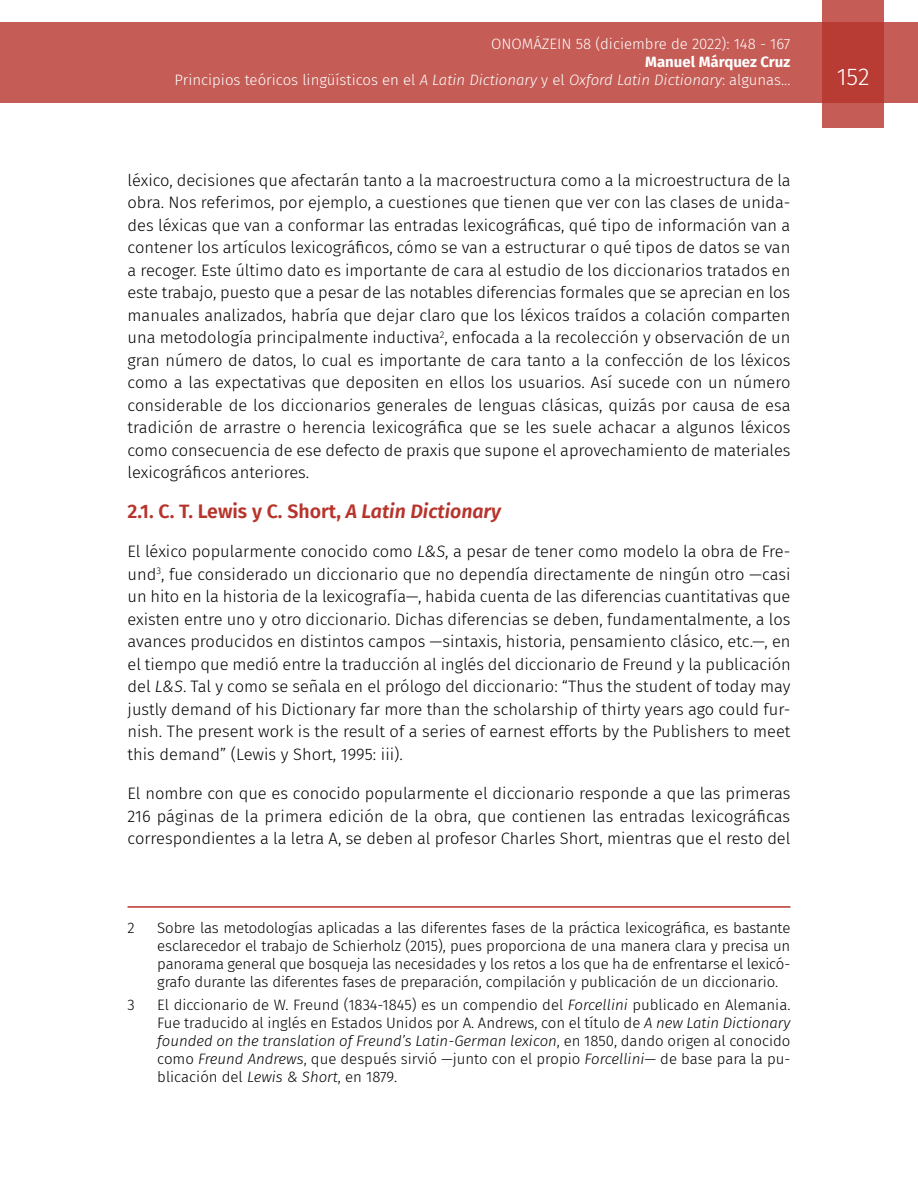
<style>
.page{position:relative;width:918px;height:1188px;background:#fff}
.page>*{position:absolute;margin:0;border:0;box-sizing:border-box;transform-origin:0 0}
.t1{font:300 24px "Fira Sans";color:#fff}
.t2{font:600 19.5px "Fira Sans";color:#b7342c}
.t3{font:300 16.5px/22.5px "Fira Sans";color:#000;text-align:justify}
.t4{font:300 15px/18px "Fira Sans";letter-spacing:-.01em;color:#000;text-align:justify}
.t5{font:300 15px/18px "Fira Sans";color:#fff;text-align:right}
.s1{font-weight:700}
.s2{font-style:italic}
</style>
<div class="page">
<div style="left:0;top:23px;width:918px;height:80px;background:#c55c56"></div>
<svg style="left:822px;top:0;width:62px;height:128px;background:#bd4740"></svg>
<hr style="left:128px;top:906px;width:662px;height:2px;background:#b7342c">
<p class="t5" style="left:491px;top:35px;width:301px">ONOMÁZEIN 58 (diciembre de 2022): 148 - 167</p>
<p class="t5" style="left:175px;top:53px;width:617px"><span class="s1">Manuel Márquez Cruz<br></span>Principios teóricos lingüísticos en el <span class="s2">A Latin Dictionary</span> y el <span class="s2">Oxford Latin Dictionary</span>: algunas...</p>
<p class="t3" style="left:128px;top:168px;width:665px">léxico, decisiones que afectarán tanto a la macroestructura como a la microestructura de la obra. Nos referimos, por ejemplo, a cuestiones que tienen que ver con las clases de unida&shy;des léxicas que van a conformar las entradas lexicográficas, qué tipo de información van a contener los artículos lexicográficos, cómo se van a estructurar o qué tipos de datos se van a recoger. Este último dato es importante de cara al estudio de los diccionarios tratados en este trabajo, puesto que a pesar de las notables diferencias formales que se aprecian en los manuales analizados, habría que dejar claro que los léxicos traídos a colación comparten una metodología principalmente inductiva<sup>2</sup>, enfocada a la recolección y observación de un gran número de datos, lo cual es importante de cara tanto a la confección de los léxicos como a las expectativas que depositen en ellos los usuarios. Así sucede con un número considerable de los diccionarios generales de lenguas clásicas, quizás por causa de esa tradición de arrastre o herencia lexicográfica que se les suele achacar a algunos léxicos como consecuencia de ese defecto de praxis que supone el aprovechamiento de materiales lexicográficos anteriores.</p>
<p class="t2" style="left:128px;top:495px;width:375px">2.1. C. T. Lewis y C. Short, <span class="s2">A Latin Dictionary</span></p>
<p class="t3" style="left:128px;top:540px;width:665px">El léxico popularmente conocido como <span class="s2">L&amp;S</span>, a pesar de tener como modelo la obra de Fre&shy;und<sup>3</sup>, fue considerado un diccionario que no dependía directamente de ningún otro —casi un hito en la historia de la lexicografía—, habida cuenta de las diferencias cuantitativas que existen entre uno y otro diccionario. Dichas diferencias se deben, fundamentalmente, a los avances producidos en distintos campos —sintaxis, historia, pensamiento clásico, etc.—, en el tiempo que medió entre la traducción al inglés del diccionario de Freund y la publicación del <span class="s2">L&amp;S</span>. Tal y como se señala en el prólogo del diccionario: “Thus the student of today may justly demand of his Dictionary far more than the scholarship of thirty years ago could fur&shy;nish. The present work is the result of a series of earnest efforts by the Publishers to meet this demand” (Lewis y Short, 1995: iii).</p>
<p class="t3" style="left:128px;top:782px;width:664px">El nombre con que es conocido popularmente el diccionario responde a que las primeras 216 páginas de la primera edición de la obra, que contienen las entradas lexicográficas correspondientes a la letra A, se deben al profesor Charles Short, mientras que el resto del</p>
<p class="t4" style="left:128px;top:919px;width:9px">2</p>
<p class="t4" style="left:157px;top:919px;width:635px">Sobre las metodologías aplicadas a las diferentes fases de la práctica lexicográfica, es bastante esclarecedor el trabajo de Schierholz (2015), pues proporciona de una manera clara y precisa un panorama general que bosqueja las necesidades y los retos a los que ha de enfrentarse el lexicó&shy;grafo durante las diferentes fases de preparación, compilación y publicación de un diccionario.</p>
<p class="t4" style="left:128px;top:995px;width:9px">3</p>
<p class="t4" style="left:157px;top:995px;width:635px">El diccionario de W. Freund (1834-1845) es un compendio del <span class="s2">Forcellini</span> publicado en Alemania.<br>Fue traducido al inglés en Estados Unidos por A. Andrews, con el título de <span class="s2">A new Latin Dictionary founded on the translation of Freund’s Latin-German lexicon</span>, en 1850, dando origen al conocido como <span class="s2">Freund Andrews</span>, que después sirvió —junto con el propio <span class="s2">Forcellini</span>— de base para la pu&shy;blicación del <span class="s2">Lewis &amp; Short</span>, en 1879.</p>
<h1 class="t1" style="left:837px;top:60px;width:34px">152</h1>
</div>
